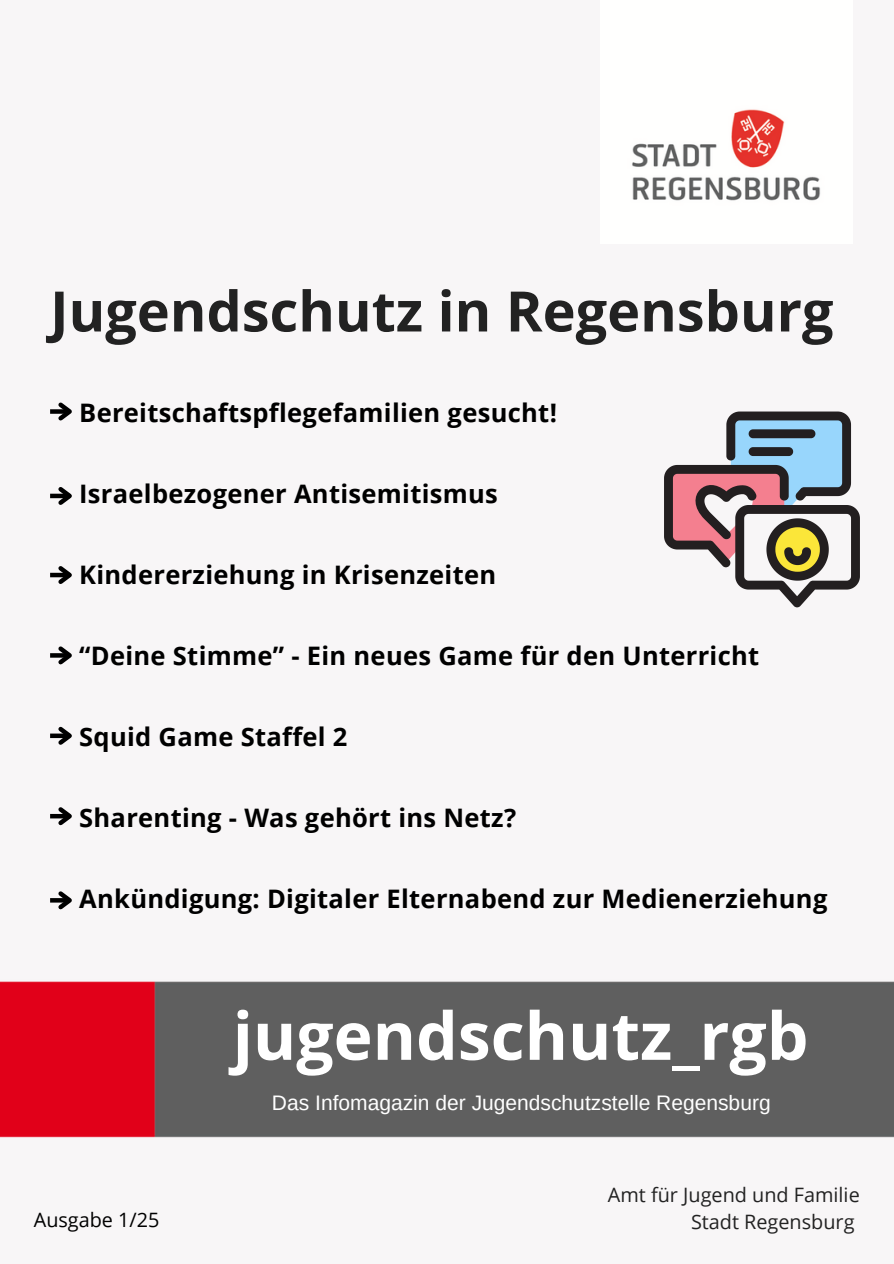
<style>
.page{position:relative;width:894px;height:1264px;background:#fff}
.page>*{position:absolute;margin:0;border:0;box-sizing:border-box;transform-origin:0 0}
.t1{font:700 66px "Open Sans";color:#fff}
.t2{font:700 55.8px "Open Sans";color:#222}
.t3{font:700 25.5px "Open Sans";letter-spacing:.01em;color:#000}
.t4{font:21px "Arimo";color:#fff}
.t5{font:19.8px "Open Sans";color:#222}
.t6{font:19.8px "Open Sans";color:#000}
</style>
<div class="page">
<div style="left:0;top:0;width:893px;height:1263px;background:#f8f6f7"></div>
<img style="left:0;top:902px;width:893px;height:236px">
<img style="left:632px;top:109px;width:188px;height:92px">
<svg style="left:664px;top:411px;width:195px;height:196px"></svg>
<svg style="left:50px;top:573px;width:4px;height:4px"></svg>
<svg style="left:54px;top:566px;width:18px;height:18px"></svg>
<div style="left:50px;top:493px;width:20px;height:5px;background:#000"></div>
<svg style="left:54px;top:487px;width:18px;height:18px"></svg>
<svg style="left:50px;top:653px;width:4px;height:4px"></svg>
<svg style="left:54px;top:646px;width:18px;height:19px"></svg>
<div style="left:50px;top:733px;width:20px;height:5px;background:#000"></div>
<svg style="left:54px;top:726px;width:18px;height:19px"></svg>
<svg style="left:50px;top:814px;width:4px;height:4px"></svg>
<svg style="left:54px;top:807px;width:18px;height:19px"></svg>
<svg style="left:50px;top:898px;width:4px;height:4px"></svg>
<svg style="left:54px;top:891px;width:23px;height:22px"></svg>
<div style="left:50px;top:409px;width:20px;height:5px;background:#000"></div>
<svg style="left:54px;top:402px;width:18px;height:19px"></svg>
<p class="t2" style="left:50px;top:272px;width:784px">Jugendschutz in Regensburg</p>
<p class="t3" style="left:79px;top:394px;width:479px">Bereitschaftspflegefamilien gesucht!</p>
<h2 class="t3" style="left:79px;top:475px;width:420px">Israelbezogener Antisemitismus</h2>
<h3 class="t3" style="left:79px;top:556px;width:418px">Kindererziehung in Krisenzeiten</h3>
<p class="t3" style="left:79px;top:637px;width:681px">“Deine Stimme” - Ein neues Game für den Unterricht</p>
<h3 class="t3" style="left:79px;top:718px;width:270px">Squid Game Staffel 2</h3>
<p class="t3" style="left:79px;top:799px;width:438px">Sharenting - Was gehört ins Netz?</p>
<p class="t3" style="left:79px;top:880px;width:749px">Ankündigung: Digitaler Elternabend zur Medienerziehung</p>
<p class="t1" style="left:233px;top:989px;width:577px">jugendschutz_rgb</p>
<p class="t4" style="left:272px;top:1090px;width:500px">Das Infomagazin der Jugendschutzstelle Regensburg</p>
<h1 class="t5" style="left:607px;top:1180px;width:253px">Amt für Jugend und Familie</h1>
<p class="t6" style="left:34px;top:1205px;width:127px">Ausgabe 1/25</p>
<h1 class="t5" style="left:690px;top:1207px;width:165px">Stadt Regensburg</h1>
</div>
